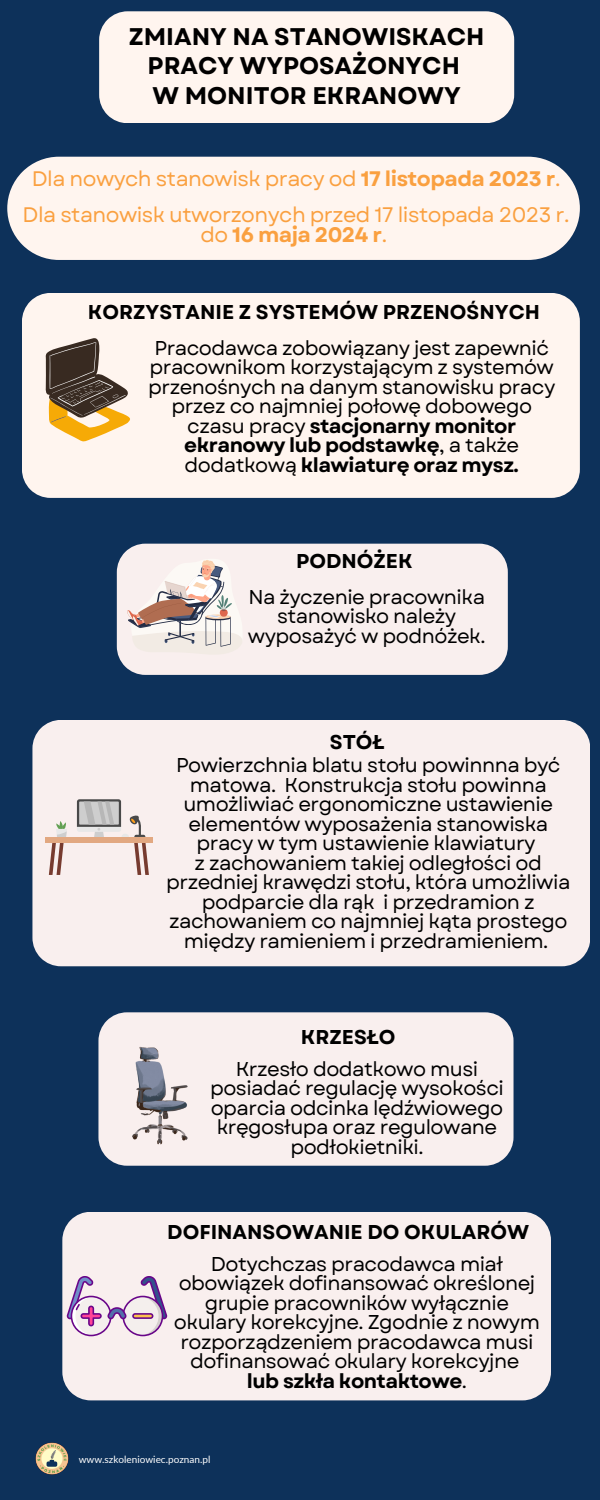
<style>
.page{position:relative;width:600px;height:1500px;background:#0d315a}
.page>*{position:absolute;margin:0;border:0;box-sizing:border-box;transform-origin:0 0}
.t1{font:700 24.1px/29.2px "Garet";color:#000;text-align:center}
.t2{font:21px/20.2px "Garet";letter-spacing:-.025em;color:#faa040;text-align:center}
.t3{font:20px/19.5px "Garet";letter-spacing:-.025em;color:#000;text-align:center}
.t4{font:700 20px "Garet";color:#000}
.t5{font:700 20px "Garet";letter-spacing:-.025em;color:#000}
.t6{font:10px "Lato";color:#fff}
.s1{font-weight:700}
.s2{font-weight:400}
</style>
<div class="page">
<div style="left:22px;top:293px;width:558px;height:205px;background:#fff5ef"></div>
<div style="left:117px;top:544px;width:391px;height:131px;background:#f9efee"></div>
<div style="left:32px;top:720px;width:558px;height:246px;background:#f9efee"></div>
<div style="left:98px;top:1012px;width:416px;height:154px;background:#f9efee"></div>
<div style="left:62px;top:1212px;width:489px;height:188px;background:#f9efee"></div>
<div style="left:99px;top:11px;width:415px;height:112px;background:#fff5ef"></div>
<svg style="left:45px;top:337px;width:85px;height:105px;background:#a89272"></svg>
<svg style="left:127px;top:559px;width:116px;height:96px;background:#e0d3cf"></svg>
<svg style="left:49px;top:821px;width:18px;height:54px"></svg>
<svg style="left:77px;top:799px;width:72px;height:76px;background:#dad0ce"></svg>
<div style="left:45px;top:837px;width:108px;height:5px;background:#e2a881"></div>
<svg style="left:110px;top:1044px;width:102px;height:102px;background:#d9d2d4"></svg>
<img style="left:35px;top:1442px;width:34px;height:33px">
<svg style="left:66px;top:1276px;width:102px;height:60px;background:#d7c0d7"></svg>
<div style="left:7px;top:157px;width:573px;height:103px;background:#fff5ef"></div>
<p class="t1" style="left:129px;top:22px;width:357px">ZMIANY NA STANOWISKACH<br>PRACY WYPOSAŻONYCH</p>
<p class="t1" style="left:153px;top:81px;width:310px">W MONITOR EKRANOWY</p>
<p class="t2" style="left:32px;top:169px;width:530px">Dla nowych stanowisk pracy od <span class="s1">17 listopada 2023 r</span>.</p>
<p class="t2" style="left:23px;top:204px;width:549px">Dla stanowisk utworzonych przed 17 listopada 2023 r. do <span class="s1">16 maja 2024 r</span>.</p>
<p class="t4" style="left:88px;top:297px;width:454px">KORZYSTANIE Z SYSTEMÓW PRZENOŚNYCH</p>
<p class="t3" style="left:148px;top:338px;width:409px">Pracodawca zobowiązany jest zapewnić pracownikom korzystającym z systemów przenośnych na danym stanowisku pracy przez co najmniej połowę dobowego czasu pracy <span class="s1">stacjonarny monitor ekranowy lub podstawkę</span>, a także dodatkową <span class="s1">klawiaturę oraz mysz.</span></p>
<p class="t4" style="left:296px;top:547px;width:118px">PODNÓŻEK</p>
<p class="t3" style="left:248px;top:587px;width:239px">Na życzenie pracownika stanowisko należy wyposażyć w podnóżek.</p>
<p class="t4" style="left:330px;top:728px;width:56px">STÓŁ</p>
<p class="t3" style="left:176px;top:756px;width:386px">Powierzchnia blatu stołu powinnna być matowa. Konstrukcja stołu powinna umożliwiać ergonomiczne ustawienie elementów wyposażenia stanowiska pracy w tym ustawienie klawiatury</p>
<p class="t3" style="left:166px;top:853px;width:406px">z zachowaniem takiej odległości od przedniej krawędzi stołu, która umożliwia podparcie dla rąk i przedramion z zachowaniem co najmniej kąta prostego między ramieniem i przedramieniem.</p>
<p class="t4" style="left:301px;top:1023px;width:96px">KRZESŁO</p>
<p class="t3" style="left:210px;top:1059px;width:295px">Krzesło dodatkowo musi posiadać regulację wysokości oparcia odcinka lędźwiowego kręgosłupa oraz regulowane podłokietniki.</p>
<p class="t4" style="left:167px;top:1218px;width:363px">DOFINANSOWANIE DO OKULARÓW</p>
<p class="t3" style="left:174px;top:1254px;width:368px">Dotychczas pracodawca miał obowiązek dofinansować określonej grupie pracowników wyłącznie okulary korekcyjne. Zgodnie z nowym rozporządzeniem pracodawca musi dofinansować okulary korekcyjne</p>
<p class="t5" style="left:247px;top:1366px;width:222px">lub szkła kontaktowe<span class="s2">.</span></p>
<p class="t6" style="left:79px;top:1453px;width:133px">www.szkoleniowiec.poznan.pl</p>
</div>
